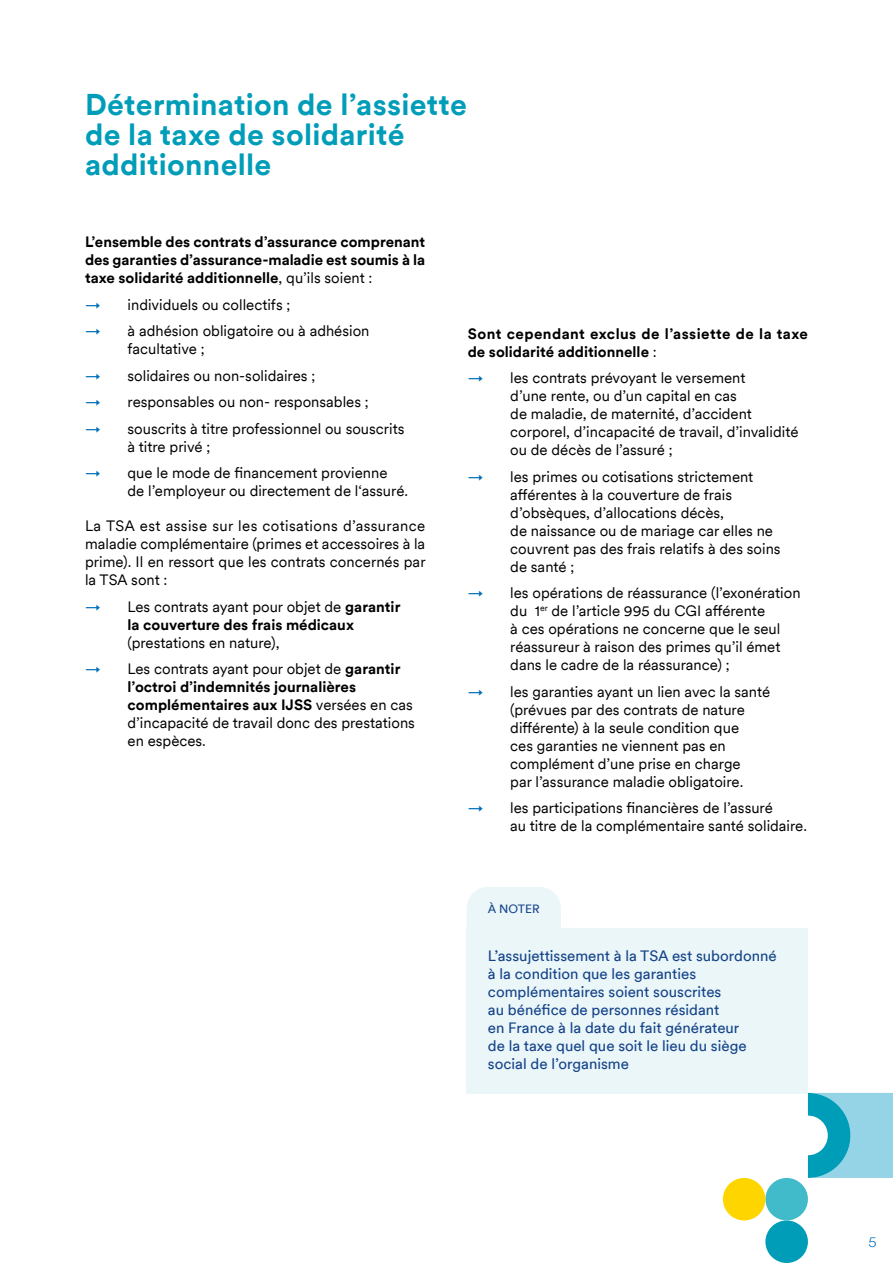
<style>
.page{position:relative;width:893px;height:1263px;background:#fff}
.page>*{position:absolute;margin:0;border:0;box-sizing:border-box;transform-origin:0 0}
.Titre_H1{font:700 30px/30px "Circular";letter-spacing:.01em;color:#009db9}
.Texte_Liste{font:15px/18px "Circular";color:#000}
.Encart_1{font:15px/18px "Circular";color:#154389}
.Texte{font:15px/18px "Circular";letter-spacing:.005em;color:#000;text-align:justify}
.Texte-2{font:700 15px/18px "Circular";color:#000;text-align:justify}
.Texte-3{font:700 15px/18px "Circular";letter-spacing:.025em;color:#000}
.t1{font:300 15px "Circular";color:#006fb8}
.t2{font:12px "Circular";color:#154389}
.s1{font-weight:400}
.s2{color:#006fb8}
.s3{font-weight:700}
</style>
<div class="page">
<svg style="left:808px;top:1093px;width:85px;height:85px;background:#70c6da"></svg>
<div style="left:765px;top:1178px;width:43px;height:42px;background:#41bbc9;border-radius:21px"></div>
<svg style="left:765px;top:1220px;width:43px;height:43px"></svg>
<div style="left:723px;top:1178px;width:42px;height:42px;background:#ffd500;border-radius:21px"></div>
<div style="left:467px;top:887px;width:94px;height:41px;background:#eaf6f8"></div>
<div style="left:467px;top:928px;width:341px;height:166px;background:#eaf6f8"></div>
<h1 class="Titre_H1" style="left:85px;top:88px;width:383px">Détermination de l’assiette de la taxe de solidarité additionnelle</h1>
<p class="Texte-2" style="left:85px;top:232px;width:342px">L’ensemble des contrats d’assurance comprenant des garanties d’assurance-maladie est soumis à la taxe solidarité additionnelle<span class="s1">, qu’ils soient :</span></p>
<p class="Texte_Liste" style="left:85px;top:295px;width:207px"><span class="s2">→</span> individuels ou collectifs ;</p>
<p class="Texte_Liste" style="left:128px;top:321px;width:243px;text-indent:-43px"><span class="s2">→</span> à adhésion obligatoire ou à adhésion facultative ;</p>
<p class="Texte_Liste" style="left:85px;top:366px;width:232px"><span class="s2">→</span> solidaires ou non-solidaires ;</p>
<p class="Texte_Liste" style="left:85px;top:392px;width:285px"><span class="s2">→</span> responsables ou non- responsables ;</p>
<p class="Texte_Liste" style="left:128px;top:419px;width:278px;text-indent:-43px"><span class="s2">→</span> souscrits à titre professionnel ou souscrits à titre privé ;</p>
<p class="Texte_Liste" style="left:128px;top:463px;width:282px;text-indent:-43px"><span class="s2">→</span> que le mode de financement provienne<br>de l’employeur ou directement de l‘assuré.</p>
<p class="Texte" style="left:85px;top:516px;width:342px">La TSA est assise sur les cotisations d’assurance maladie complémentaire (primes et accessoires à la prime). Il en ressort que les contrats concernés par la TSA sont :</p>
<p class="Texte_Liste" style="left:128px;top:597px;width:274px;text-indent:-43px"><span class="s2">→</span> Les contrats ayant pour objet de <span class="s3">garantir la couverture des frais médicaux </span>(prestations en nature),</p>
<p class="Texte_Liste" style="left:128px;top:659px;width:289px;text-indent:-43px"><span class="s2">→</span> Les contrats ayant pour objet de <span class="s3">garantir l’octroi d’indemnités journalières complémentaires aux IJSS</span> versées en cas d’incapacité de travail donc des prestations en espèces.</p>
<p class="Texte-3" style="left:468px;top:324px;width:342px">Sont cependant exclus de l’assiette de la taxe de solidarité additionnelle <span class="s1">:</span></p>
<p class="Texte_Liste" style="left:510px;top:368px;width:290px;text-indent:-43px"><span class="s2">→</span> les contrats prévoyant le versement<br>d’une rente, ou d’un capital en cas<br>de maladie, de maternité, d’accident corporel, d’incapacité de travail, d’invalidité ou de décès de l’assuré ;</p>
<p class="Texte_Liste" style="left:510px;top:467px;width:272px;text-indent:-43px"><span class="s2">→</span> les primes ou cotisations strictement afférentes à la couverture de frais d’obsèques, d’allocations décès,<br>de naissance ou de mariage car elles ne couvrent pas des frais relatifs à des soins de santé ;</p>
<p class="Texte_Liste" style="left:510px;top:583px;width:292px;text-indent:-43px"><span class="s2">→</span> les opérations de réassurance (l’exonération du 1<sup>er</sup> de l’article 995 du CGI afférente<br>à ces opérations ne concerne que le seul réassureur à raison des primes qu’il émet dans le cadre de la réassurance) ;</p>
<p class="Texte_Liste" style="left:510px;top:682px;width:262px;text-indent:-43px"><span class="s2">→</span> les garanties ayant un lien avec la santé (prévues par des contrats de nature différente) à la seule condition que<br>ces garanties ne viennent pas en complément d’une prise en charge<br>par l’assurance maladie obligatoire.</p>
<p class="Texte_Liste" style="left:510px;top:798px;width:298px;text-indent:-43px"><span class="s2">→</span> les participations financières de l’assuré<br>au titre de la complémentaire santé solidaire.</p>
<p class="t2" style="left:488px;top:901px;width:53px">À NOTER</p>
<p class="Encart_1" style="left:488px;top:946px;width:290px">L’assujettissement à la TSA est subordonné à la condition que les garanties complémentaires soient souscrites<br>au bénéfice de personnes résidant<br>en France à la date du fait générateur<br>de la taxe quel que soit le lieu du siège social de l’organisme</p>
<p class="t1" style="left:869px;top:1232px;width:10px">5</p>
</div>
